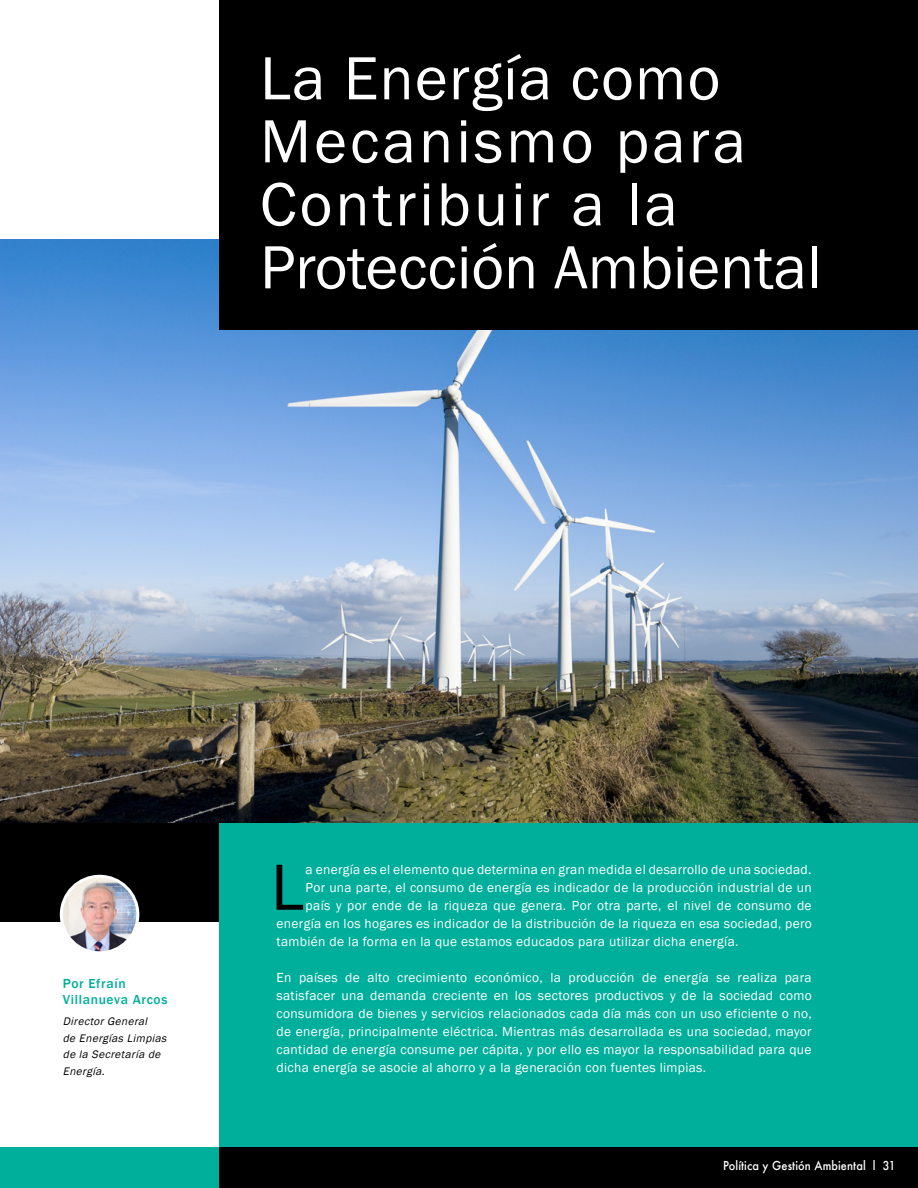
<style>
.page{position:relative;width:918px;height:1188px;background:#fff}
.page>*{position:absolute;margin:0;border:0;box-sizing:border-box;transform-origin:0 0}
.t1{font:67.5px "Franklin Gothic";color:#000}
.t2{font:63px/63px "Franklin Gothic";letter-spacing:.02em;color:#fff}
.t3{font:13.5px/18px "Franklin Gothic";letter-spacing:.025em;color:#fff;text-align:justify}
.t4{font:500 13.5px/16.2px "Franklin Gothic";letter-spacing:.05em;color:#00af9b}
.t5{font:500 12px "Futura";letter-spacing:.01em;color:#fff;scale:.91 1}
.t6{font:italic 11.25px/16.5px "Franklin Gothic";color:#000}
</style>
<div class="page">
<div style="left:220px;top:288px;width:698px;height:873px;background:#00af9b"></div>
<svg style="left:0;top:822px;width:223px;height:326px"></svg>
<div style="left:0;top:1148px;width:918px;height:40px;background:#000"></div>
<img style="left:61px;top:876px;width:77px;height:77px;border-radius:38px">
<div style="left:60px;top:875px;width:79px;height:79px;border:3px solid #fff;border-radius:50%"></div>
<img style="left:0;top:239px;width:918px;height:583px">
<div style="left:220px;top:0;width:698px;height:329px;background:#000"></div>
<div style="left:0;top:1148px;width:219px;height:40px;background:#00af9b"></div>
<h2 class="t2" style="left:260px;top:48px;width:563px">La Energía como<br>Mecanismo para<br>Contribuir a la<br>Protección Ambiental</h2>
<p class="t4" style="left:63px;top:975px;width:106px">Por Efraín<br>Villanueva Arcos</p>
<p class="t6" style="left:63px;top:1013px;width:108px">DirectorGeneral<br>de Energías Limpias de la Secretaría de<br>Energía.</p>
<h1 class="t1" style="left:271px;top:845px;width:35px">L</h1>
<p class="t3" style="left:306px;top:861px;width:507px">a energía es el elemento que determina en gran medida el desarrollo de una sociedad.</p>
<p class="t3" style="left:306px;top:879px;width:508px">Por una parte, el consumo de energía es indicador de la producción industrial de un</p>
<p class="t3" style="left:306px;top:897px;width:508px">país y por ende de la riqueza que genera. Por otra parte, el nivel de consumo de</p>
<p class="t3" style="left:277px;top:915px;width:537px">energía en los hogares es indicador de la distribución de la riqueza en esa sociedad, pero</p>
<p class="t3" style="left:277px;top:933px;width:463px">también de la forma en la que estamos educados para utilizar dicha energía.</p>
<p class="t3" style="left:277px;top:969px;width:537px">En países de alto crecimiento económico, la producción de energía se realiza para satisfacer una demanda creciente en los sectores productivos y de la sociedad como consumidora de bienes y servicios relacionados cada día más con un uso eficiente o no, de energía, principalmente eléctrica. Mientras más desarrollada es una sociedad, mayor cantidad de energía consume per cápita, y por ello es mayor la responsabilidad para que dicha energía se asocie al ahorro y a la generación con fuentes limpias.</p>
<p class="t5" style="left:723px;top:1157px;width:191px">Política y Gestión Ambiental l 31</p>
</div>
